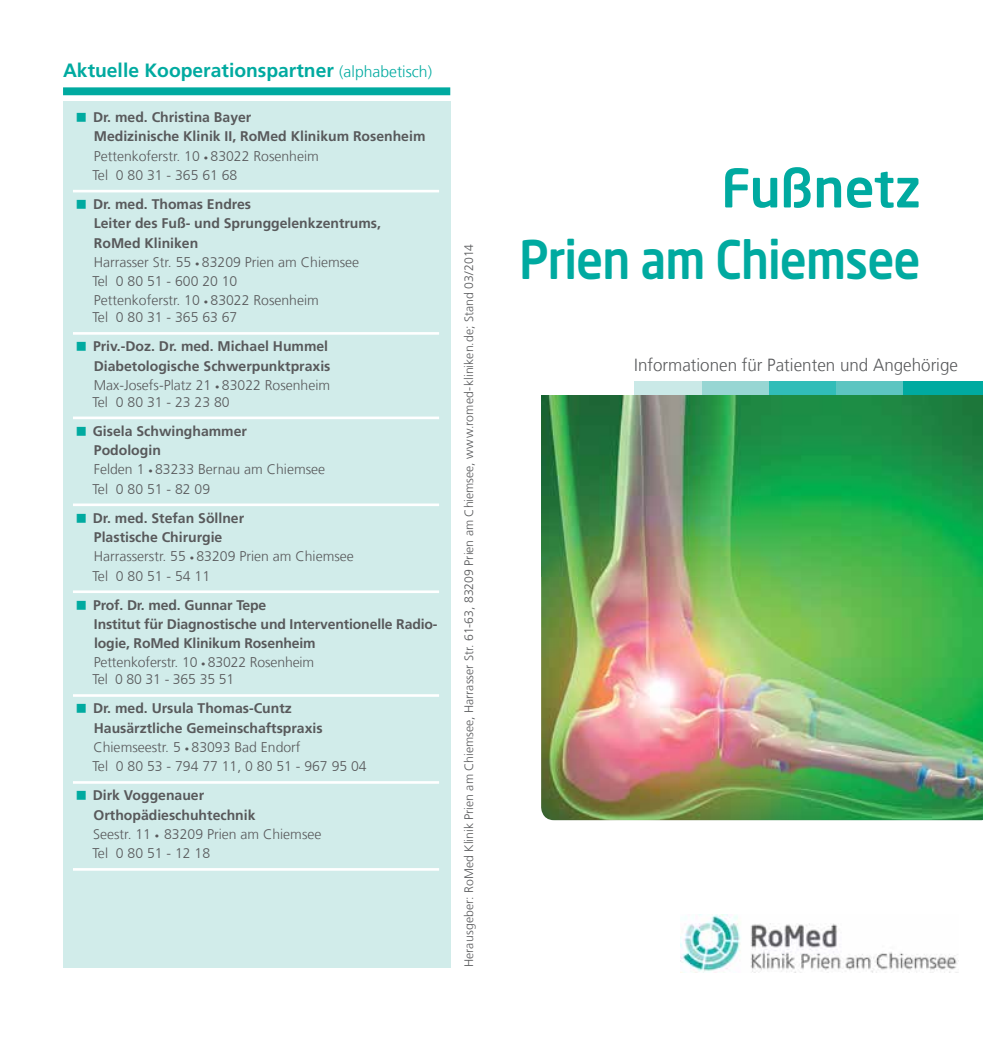
<style>
.page{position:relative;width:983px;height:1042px;background:#fff}
.page>*{position:absolute;margin:0;border:0;box-sizing:border-box;transform-origin:0 0}
.t1{font:500 52.5px/71.8px "Neo Sans Pro";letter-spacing:-.02em;color:#00aaa0;text-align:right}
.t2{font:700 19.25px "Frutiger LT Com";color:#00aaa0}
.t3{font:300 17.5px "Frutiger LT Com";color:#58595b}
.t4{font:700 14px/19.2px "Frutiger LT Com";color:#58595b}
.t5{font:300 14px/19.2px "Frutiger LT Com";color:#58595b}
.t6{font:300 12.25px "Frutiger LT Com";color:#58595b}
.s1{font-weight:300;font-size:15.75px}
.s2{font-weight:300}
.s3{font-weight:300;font-size:8.75px}
.s4{font-weight:700}
.s5{font-size:8.75px}
</style>
<div class="page">
<div style="left:902px;top:381px;width:80px;height:15px;background:#00aaa0"></div>
<div style="left:835px;top:381px;width:67px;height:15px;background:#5dc5c1"></div>
<div style="left:768px;top:381px;width:67px;height:15px;background:#31bdb8"></div>
<div style="left:701px;top:381px;width:67px;height:15px;background:#97d6d3"></div>
<div style="left:634px;top:381px;width:67px;height:15px;background:#cae9e7"></div>
<img style="left:541px;top:577px;width:441px;height:243px">
<img style="left:680px;top:915px;width:277px;height:57px">
<div style="left:63px;top:101px;width:387px;height:866px;background:#d1ecea"></div>
<div style="left:63px;top:87px;width:387px;height:8px;background:#00aaa0"></div>
<hr style="left:73px;top:190px;width:366px;height:2px;background:#fff">
<hr style="left:73px;top:332px;width:366px;height:3px;background:#fff">
<hr style="left:73px;top:416px;width:366px;height:3px;background:#fff">
<hr style="left:73px;top:503px;width:366px;height:3px;background:#fff">
<hr style="left:73px;top:590px;width:366px;height:3px;background:#fff">
<hr style="left:73px;top:694px;width:366px;height:3px;background:#fff">
<hr style="left:73px;top:781px;width:366px;height:3px;background:#fff">
<hr style="left:73px;top:868px;width:366px;height:2px;background:#fff">
<img style="left:541px;top:396px;width:441px;height:181px">
<h2 class="t2" style="left:63px;top:59px;width:370px">Aktuelle Kooperationspartner <span class="s1">(alphabetisch)</span></h2>
<p class="t4" style="left:92px;top:108px;width:334px">Dr. med. Christina Bayer<br>Medizinische Klinik II, RoMed Klinikum Rosenheim <span class="s2">Pettenkoferstr. 10</span> <span class="s3">•</span> <span class="s2">83022 Rosenheim<br>Tel 0 80 31 - 365 61 68</span></p>
<p class="t5" style="left:92px;top:195px;width:290px"><span class="s4">Dr. med. Thomas Endres<br>Leiter des Fuß- und Sprunggelenkzentrums,<br>RoMed Kliniken<br></span>Harrasser Str. 55 <span class="s5">•</span> 83209 Prien am Chiemsee<br>Tel 0 80 51 - 600 20 10<br>Pettenkoferstr. 10 <span class="s5">•</span> 83022 Rosenheim</p>
<p class="t5" style="left:92px;top:308px;width:146px">Tel 0 80 31 - 365 63 67</p>
<p class="t4" style="left:93px;top:337px;width:239px">Priv.-Doz. Dr. med. Michael Hummel<br>Diabetologische Schwerpunktpraxis<br><span class="s2">Max-Josefs-Platz 21</span> <span class="s3">•</span> <span class="s2">83022 Rosenheim</span></p>
<p class="t5" style="left:92px;top:392px;width:138px">Tel 0 80 31 - 23 23 80</p>
<p class="t5" style="left:92px;top:421px;width:234px"><span class="s4">Gisela Schwinghammer<br>Podologin<br></span>Felden 1 <span class="s5">•</span> 83233 Bernau am Chiemsee<br>Tel 0 80 51 - 82 09</p>
<p class="t5" style="left:92px;top:508px;width:263px"><span class="s4">Dr. med. Stefan Söllner<br>Plastische Chirurgie<br></span>Harrasserstr. 55 <span class="s5">•</span> 83209 Prien am Chiemsee<br>Tel 0 80 51 - 54 11</p>
<p class="t4" style="left:93px;top:595px;width:346px">Prof. Dr. med. Gunnar Tepe<br>Institut für Diagnostische und Interventionelle Radio&shy;logie, RoMed Klinikum Rosenheim<br><span class="s2">Pettenkoferstr. 10</span> <span class="s3">•</span> <span class="s2">83022 Rosenheim</span></p>
<p class="t5" style="left:92px;top:670px;width:143px">Tel 0 80 31 - 365 35 51</p>
<p class="t4" style="left:92px;top:699px;width:275px">Dr. med. Ursula Thomas-Cuntz Hausärztliche Gemeinschaftspraxis <span class="s2">Chiemseestr. 5</span> <span class="s3">•</span> <span class="s2">83093 Bad Endorf<br>Tel 0 80 53 - 794 77 11, 0 80 51 - 967 95 04</span></p>
<p class="t5" style="left:92px;top:786px;width:230px"><span class="s4">Dirk Voggenauer<br>Orthopädieschuhtechnik<br></span>Seestr. 11 <span class="s5">•</span> 83209 Prien am Chiemsee<br>Tel 0 80 51 - 12 18</p>
<p class="t6" style="left:462px;top:967px;width:724px;rotate:-90deg">Herausgeber: RoMed Klinik Prien am Chiemsee, Harrasser Str. 61-63, 83209 Prien am Chiemsee, www.romed-kliniken.de; Stand 03/2014</p>
<h1 class="t1" style="left:519px;top:151px;width:403px">Fußnetz<br>Prien am Chiemsee</h1>
<p class="t3" style="left:634px;top:355px;width:325px">Informationen für Patienten und Angehörige</p>
</div>
